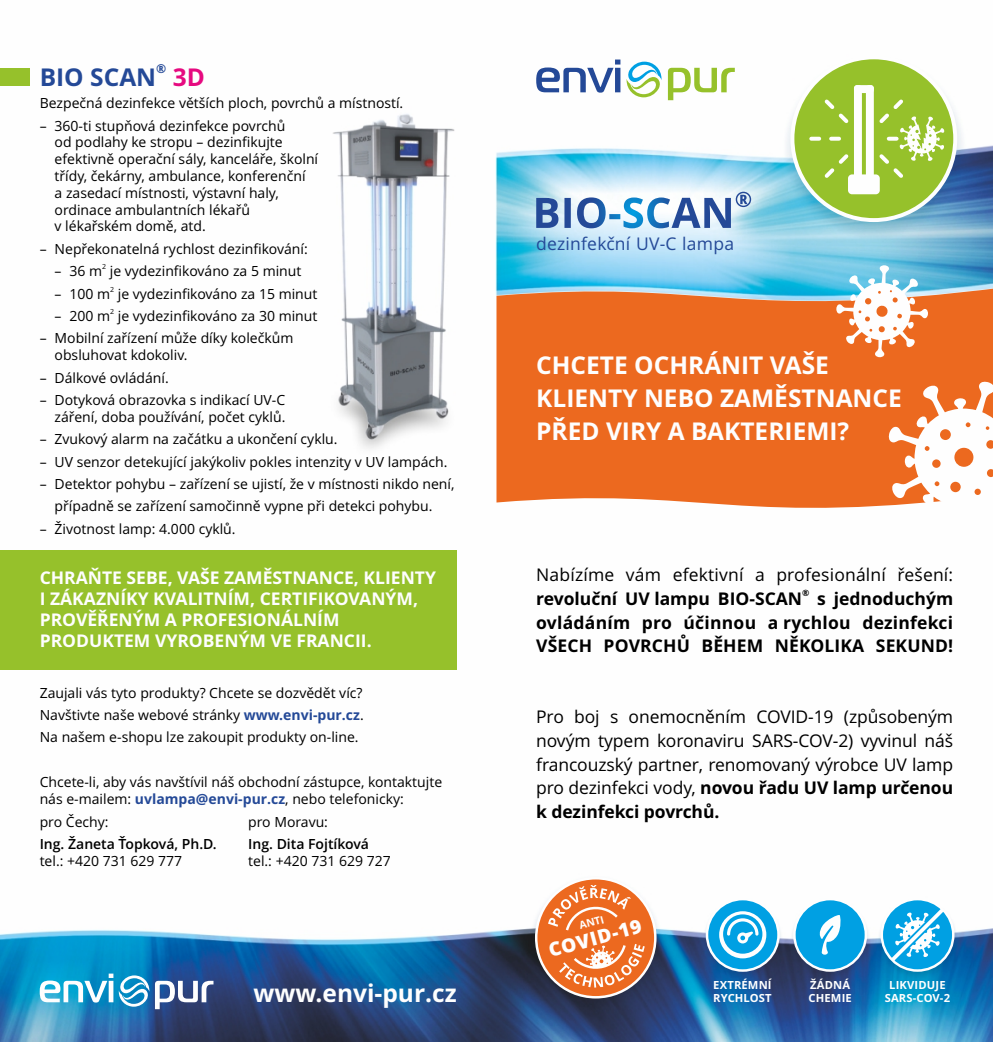
<style>
.page{position:relative;width:993px;height:1042px;background:#fff}
.page>*{position:absolute;margin:0;border:0;box-sizing:border-box;transform-origin:0 0}
.t1{font:700 24.5px/33.1px "Open Sans";color:#fefefe}
.t2{font:700 24.5px "Open Sans";color:#244997}
.t3{font:800 19.25px "Open Sans";color:#fefefe}
.t4{font:17.5px/23.6px "Open Sans";letter-spacing:-.005em;color:#000;text-align:justify}
.t5{font:700 17.5px/21px "Open Sans";color:#fefefe}
.t6{font:700 17.5px/23.6px "Open Sans";letter-spacing:.01em;color:#000;text-align:justify}
.t7{font:17.5px "Open Sans";letter-spacing:.015em;color:#244997}
.t8{font:14px/16.8px "Open Sans";color:#000}
.t9{font:600 14px "Open Sans";color:#000}
.t10{font:700 12.25px "Open Sans";color:#244997}
.t11{font:700 11.2px/13.5px "Open Sans";letter-spacing:.015em;color:#fefefe}
.t12{font:700 10.5px "Open Sans";color:#fefefe}
.t13{font:700 8.75px "Open Sans";color:#000}
.t14{font:7px "Open Sans";color:#000}
.s1{color:#e60a80}
.s2{font-weight:700;color:#244997}
.s3{font-weight:700}
</style>
<div class="page">
<img style="left:0;top:59px;width:992px;height:983px">
<svg style="left:496px;top:278px;width:496px;height:251px;background:#e37e43"></svg>
<div style="left:0;top:550px;width:456px;height:119px;background:#96c12b"></div>
<svg style="left:40px;top:973px;width:73px;height:29px"></svg>
<svg style="left:155px;top:981px;width:58px;height:28px"></svg>
<svg style="left:119px;top:975px;width:30px;height:31px"></svg>
<svg style="left:536px;top:60px;width:84px;height:33px"></svg>
<svg style="left:667px;top:68px;width:67px;height:32px"></svg>
<svg style="left:626px;top:62px;width:35px;height:35px"></svg>
<div style="left:790px;top:55px;width:166px;height:167px;border:8px solid #fefefe;border-radius:50%"></div>
<div style="left:794px;top:59px;width:158px;height:159px;background:#96c12b;border-radius:50%"></div>
<div style="left:853px;top:85px;width:8px;height:99px;background:#fefefe;border-radius:3px"></div>
<div style="left:865px;top:85px;width:8px;height:99px;background:#fefefe;border-radius:3px"></div>
<div style="left:853px;top:85px;width:20px;height:8px;background:#fefefe;border-radius:3px"></div>
<div style="left:847px;top:174px;width:32px;height:20px;background:#fefefe;border-radius:4px"></div>
<svg style="left:809px;top:137px;width:29px;height:4px"></svg>
<svg style="left:824px;top:99px;width:25px;height:25px"></svg>
<svg style="left:824px;top:154px;width:27px;height:32px"></svg>
<svg style="left:875px;top:91px;width:69px;height:95px"></svg>
<svg style="left:536px;top:191px;width:215px;height:39px"></svg>
<svg style="left:535px;top:877px;width:121px;height:121px;fill:#ec691f"></svg>
<svg style="left:548px;top:885px;width:96px;height:102px;background:#ec854b"></svg>
<svg style="left:880px;top:898px;width:74px;height:74px"></svg>
<svg style="left:885px;top:903px;width:63px;height:63px"></svg>
<svg style="left:792px;top:898px;width:74px;height:74px;background:#2cade4"></svg>
<svg style="left:705px;top:898px;width:74px;height:74px;fill:#00a0e3"></svg>
<svg style="left:719px;top:911px;width:47px;height:47px"></svg>
<svg style="left:818px;top:914px;width:23px;height:40px"></svg>
<svg style="left:887px;top:381px;width:105px;height:153px"></svg>
<svg style="left:836px;top:265px;width:91px;height:92px"></svg>
<div style="left:0;top:68px;width:30px;height:18px;background:#96c12b"></div>
<p class="t10" style="left:156px;top:64px;width:12px">®</p>
<h1 class="t2" style="left:40px;top:67px;width:167px">BIO SCAN <span class="s1">3D</span></h1>
<p class="t8" style="left:40px;top:96px;width:365px">Bezpečná dezinfekce větších ploch, povrchů a místností.</p>
<p class="t8" style="left:55px;top:118px;width:265px;text-indent:-15px">– 360-ti stupňová dezinfekce povrchů<br>od podlahy ke stropu – dezinfikujte efektivně operační sály, kanceláře, školní třídy, čekárny, ambulance, konferenční<br>a zasedací místnosti, výstavní haly, ordinace ambulantních lékařů<br>v lékařském domě, atd.</p>
<p class="t8" style="left:40px;top:242px;width:269px">– Nepřekonatelná rychlost dezinfikování:</p>
<p class="t14" style="left:102px;top:264px;width:6px">2</p>
<p class="t8" style="left:55px;top:264px;width:248px">– 36 m je vydezinfikováno za 5 minut</p>
<p class="t14" style="left:110px;top:286px;width:6px">2</p>
<p class="t8" style="left:55px;top:286px;width:264px">– 100 m je vydezinfikováno za 15 minut</p>
<p class="t14" style="left:110px;top:309px;width:6px">2</p>
<p class="t8" style="left:55px;top:309px;width:264px">– 200 m je vydezinfikováno za 30 minut</p>
<p class="t8" style="left:55px;top:331px;width:240px;text-indent:-15px">– Mobilní zařízení může díky kolečkům obsluhovat kdokoliv.</p>
<p class="t8" style="left:40px;top:370px;width:130px">– Dálkové ovládání.</p>
<p class="t8" style="left:40px;top:393px;width:247px;text-align:right">– Dotyková obrazovka s indikací UV-C záření, doba používání, počet cyklů.</p>
<p class="t8" style="left:40px;top:432px;width:299px">– Zvukový alarm na začátku a ukončení cyklu.</p>
<p class="t8" style="left:40px;top:454px;width:409px">– UV senzor detekující jakýkoliv pokles intenzity v UV lampách.</p>
<p class="t8" style="left:40px;top:474px;width:416px;line-height:22.4px;text-align:center">– Detektor pohybu – zařízení se ujistí, že v místnosti nikdo není, případně se zařízení samočinně vypne při detekci pohybu.</p>
<p class="t8" style="left:40px;top:522px;width:197px">– Životnost lamp: 4.000 cyklů.</p>
<p class="t5" style="left:40px;top:569px;width:398px">CHRAŇTE SEBE, VAŠE ZAMĚSTNANCE, KLIENTY I ZÁKAZNÍKY KVALITNÍM, CERTIFIKOVANÝM, PROVĚŘENÝM A PROFESIONÁLNÍM PRODUKTEM VYROBENÝM VE FRANCII.</p>
<p class="t8" style="left:40px;top:683px;width:325px;line-height:22.4px;text-align:justify">Zaujali vás tyto produkty? Chcete se dozvědět víc?<br>Navštivte naše webové stránky <span class="s2">www.envi-pur.cz</span>.<br>Na našem e-shopu lze zakoupit produkty on-line.</p>
<p class="t8" style="left:40px;top:775px;width:404px">Chcete-li, aby vás navštívil náš obchodní zástupce, kontaktujte nás e-mailem: <span class="s2">uvlampa@envi-pur.cz</span>, nebo telefonicky:</p>
<p class="t8" style="left:40px;top:814px;width:70px">pro Čechy:</p>
<p class="t8" style="left:248px;top:814px;width:81px">pro Moravu:</p>
<p class="t9" style="left:40px;top:838px;width:178px">Ing. Žaneta Ťopková, Ph.D.</p>
<p class="t9" style="left:248px;top:838px;width:122px">Ing. Dita Fojtíková</p>
<p class="t8" style="left:40px;top:853px;width:144px">tel.: +420 731 629 777</p>
<p class="t8" style="left:248px;top:853px;width:144px">tel.: +420 731 629 727</p>
<h1 class="t1" style="left:253px;top:979px;width:205px">www.envi-pur.cz</h1>
<p class="t7" style="left:536px;top:237px;width:199px">dezinfekční UV-C lampa</p>
<h1 class="t1" style="left:536px;top:350px;width:367px">CHCETE OCHRÁNIT VAŠE<br>KLIENTY NEBO ZAMĚSTNANCE<br>PŘED VIRY A BAKTERIEMI?</h1>
<p class="t4" style="left:536px;top:565px;width:418px">Nabízíme vám efektivní a profesionální řešení:</p>
<p class="t13" style="left:801px;top:590px;width:9px">®</p>
<p class="t6" style="left:536px;top:589px;width:418px">revoluční UV lampu BIO-SCAN s jednoduchým ovládáním pro účinnou a rychlou dezinfekci VŠECH POVRCHŮ BĚHEM NĚKOLIKA SEKUND!</p>
<p class="t4" style="left:536px;top:707px;width:418px">Pro boj s onemocněním COVID-19 (způsobeným novým typem koronaviru SARS-COV-2) vyvinul náš francouzský partner, renomovaný výrobce UV lamp pro dezinfekci vody, <span class="s3">novou řadu UV lamp určenou k dezinfekci povrchů.</span></p>
<p class="t12" style="left:578px;top:921px;width:27px;rotate:-15deg">ANTI</p>
<h2 class="t3" style="left:546px;top:943px;width:97px;rotate:-15deg">COVID-19</h2>
<p class="t11" style="left:713px;top:979px;width:60px">EXTRÉMNÍ<br>RYCHLOST</p>
<p class="t11" style="left:808px;top:979px;width:45px">ŽÁDNÁ<br>CHEMIE</p>
<p class="t11" style="left:884px;top:979px;width:67px;text-align:center">LIKVIDUJE<br>SARS-COV-2</p>
</div>
